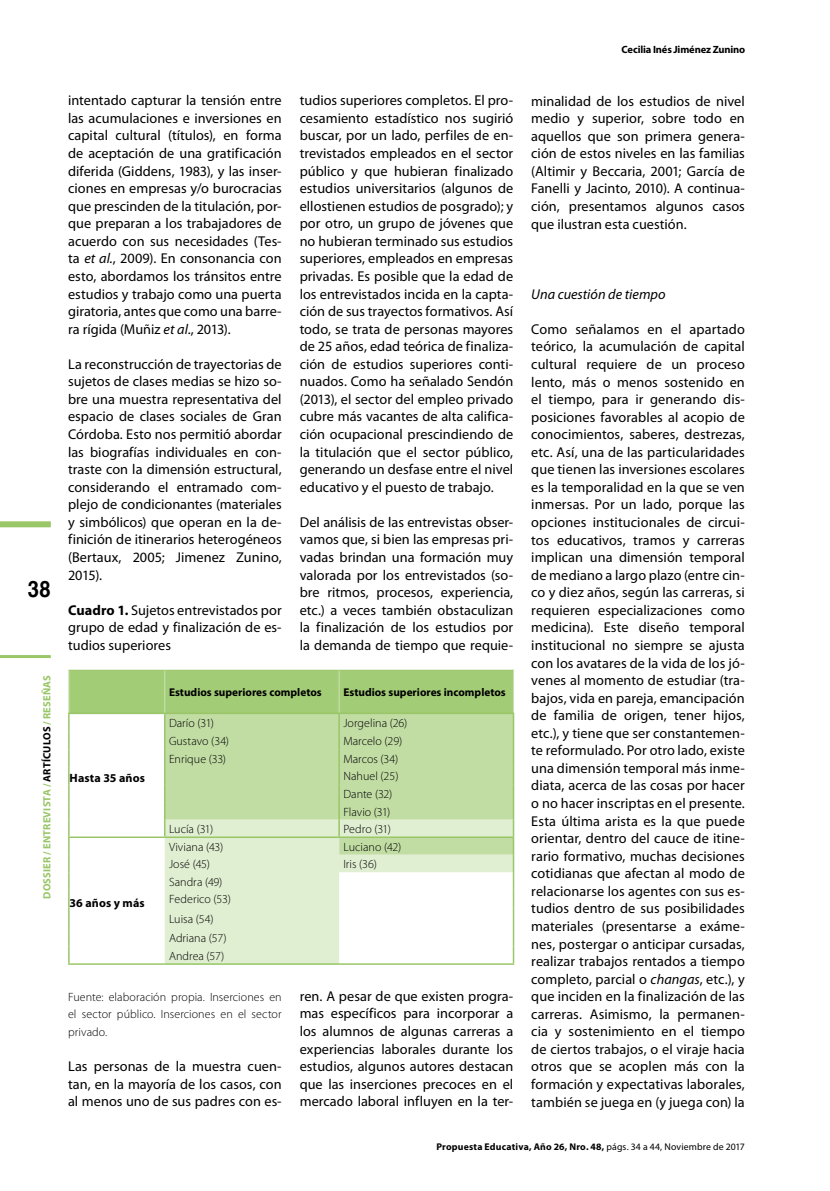
<style>
.page{position:relative;width:830px;height:1191px;background:#fff}
.page>*{position:absolute;margin:0;border:0;box-sizing:border-box;transform-origin:0 0}
.t1{font:700 22.5px "Helvetica";color:#000;scale:.9 1}
.t2{font:14.25px/17.5px "Myriad Pro";letter-spacing:.005em;color:#000;text-align:justify}
.t3{font:italic 14.25px "Myriad Pro";color:#000}
.t4{font:300 12px/17.5px "Myriad Pro";letter-spacing:.005em;color:#000}
.t5{font:700 12px "Myriad Pro";letter-spacing:.015em;color:#000}
.t6{font:700 11.25px "Myriad Pro";color:#000}
.t7{font:700 10.5px "Myriad Pro";letter-spacing:.015em;color:#99c667}
.t8{font:700 10.5px "Myriad Pro";letter-spacing:-.01em;color:#000}
.t9{font:700 9.75px "Myriad Pro";letter-spacing:.02em;color:#000}
.s1{color:#000}
.s2{font-style:italic}
.s3{font-weight:700}
.s4{font-weight:400}
</style>
<div class="page">
<hr style="left:0;top:655px;width:51px;height:3px;background:#99c667">
<div style="left:0;top:521px;width:51px;height:6px;background:#99c667"></div>
<div style="left:165px;top:907px;width:174px;height:56px;background:#e0eed1"></div>
<hr style="left:68px;top:907px;width:2px;height:22px;background:#99c667">
<svg style="left:68px;top:929px;width:2px;height:34px"></svg>
<hr style="left:512px;top:907px;width:2px;height:22px;background:#99c667">
<svg style="left:512px;top:929px;width:2px;height:34px"></svg>
<svg style="left:68px;top:670px;width:446px;height:237px"></svg>
<hr style="left:68px;top:836px;width:97px;height:2px;background:#99c667">
<hr style="left:165px;top:836px;width:174px;height:2px;background:#99c667">
<hr style="left:339px;top:836px;width:175px;height:2px;background:#99c667">
<hr style="left:68px;top:963px;width:97px;height:1px;background:#99c667">
<hr style="left:165px;top:963px;width:174px;height:1px;background:#99c667">
<hr style="left:339px;top:963px;width:175px;height:1px;background:#99c667">
<h1 class="t1" style="left:28px;top:571px;width:27px">38</h1>
<p class="t7" style="left:40px;top:898px;width:225px;rotate:-90deg">DOSSIER / ENTREVISTA / <span class="s1">ARTÍCULOS</span> / RESEÑAS</p>
<p class="t2" style="left:68px;top:92px;width:215px">intentado capturar la tensión entre las acumulaciones e inversiones en capital cultural (títulos), en forma de aceptación de una gratificación diferida (Giddens, 1983), y las inser&shy;ciones en empresas y/o burocracias que prescinden de la titulación, por&shy;que preparan a los trabajadores de acuerdo con sus necesidades (Tes&shy;ta <span class="s2">et al.</span>, 2009). En consonancia con esto, abordamos los tránsitos entre estudios y trabajo como una puerta giratoria, antes que como una barre&shy;ra rígida (Muñiz <span class="s2">et al</span>., 2013).</p>
<p class="t2" style="left:68px;top:355px;width:215px">La reconstrucción de trayectorias de sujetos de clases medias se hizo so&shy;bre una muestra representativa del espacio de clases sociales de Gran Córdoba. Esto nos permitió abordar las biografías individuales en con&shy;traste con la dimensión estructural, considerando el entramado com&shy;plejo de condicionantes (materiales y simbólicos) que operan en la de&shy;finición de itinerarios heterogéneos (Bertaux, 2005; Jimenez Zunino, 2015).</p>
<p class="t2" style="left:68px;top:601px;width:215px"><span class="s3">Cuadro 1.</span> Sujetos entrevistados por grupo de edad y finalización de es&shy;tudios superiores</p>
<p class="t2" style="left:299px;top:92px;width:215px">tudios superiores completos. El pro&shy;cesamiento estadístico nos sugirió buscar, por un lado, perfiles de en&shy;trevistados empleados en el sector público y que hubieran finalizado estudios universitarios (algunos de ellostienen estudios de posgrado); y por otro, un grupo de jóvenes que no hubieran terminado sus estudios superiores, empleados en empresas privadas. Es posible que la edad de los entrevistados incida en la capta&shy;ción de sus trayectos formativos. Así todo, se trata de personas mayores de 25 años, edad teórica de finaliza&shy;ción de estudios superiores conti&shy;nuados. Como ha señalado Sendón (2013), el sector del empleo privado cubre más vacantes de alta califica&shy;ción ocupacional prescindiendo de la titulación que el sector público, generando un desfase entre el nivel educativo y el puesto de trabajo.</p>
<p class="t2" style="left:299px;top:513px;width:215px">Del análisis de las entrevistas obser&shy;vamos que, si bien las empresas pri&shy;vadas brindan una formación muy valorada por los entrevistados (so&shy;bre ritmos, procesos, experiencia, etc.) a veces también obstaculizan la finalización de los estudios por la demanda de tiempo que requie-</p>
<p class="t5" style="left:70px;top:770px;width:77px">Hasta 35 años</p>
<p class="t5" style="left:70px;top:895px;width:77px">36 años y más</p>
<p class="t6" style="left:169px;top:685px;width:154px">Estudios superiores completos</p>
<p class="t6" style="left:343px;top:685px;width:164px">Estudios superiores incompletos</p>
<p class="t4" style="left:169px;top:714px;width:47px">Darío (31)</p>
<p class="t4" style="left:343px;top:714px;width:66px">Jorgelina (26)</p>
<p class="t4" style="left:169px;top:733px;width:62px">Gustavo (34)</p>
<p class="t4" style="left:343px;top:733px;width:60px">Marcelo (29)</p>
<p class="t4" style="left:169px;top:750px;width:59px">Enrique (33)</p>
<p class="t4" style="left:343px;top:750px;width:57px">Marcos (34)<br>Nahuel (25)<br>Dante (32)<br>Flavio (31)</p>
<p class="t4" style="left:169px;top:820px;width:46px">Lucía (31)</p>
<p class="t4" style="left:343px;top:820px;width:49px">Pedro (31)</p>
<p class="t4" style="left:169px;top:838px;width:56px">Viviana (43)</p>
<p class="t4" style="left:343px;top:838px;width:59px">Luciano (42)</p>
<p class="t4" style="left:169px;top:855px;width:43px">José (45)</p>
<p class="t4" style="left:343px;top:855px;width:35px">Iris (36)</p>
<p class="t4" style="left:169px;top:873px;width:63px">Sandra (49)<br>Federico (53)</p>
<p class="t4" style="left:169px;top:909px;width:59px;line-height:19.6px">Luisa (54)<br>Adriana (57)</p>
<p class="t4" style="left:169px;top:947px;width:57px">Andrea (57)</p>
<p class="t4" style="left:68px;top:988px;width:215px;text-align:justify">Fuente: elaboración propia. Inserciones en el sector público. Inserciones en el sector privado.</p>
<p class="t2" style="left:68px;top:1057px;width:215px">Las personas de la muestra cuen&shy;tan, en la mayoría de los casos, con al menos uno de sus padres con es-</p>
<p class="t2" style="left:299px;top:987px;width:215px">ren. A pesar de que existen progra&shy;mas específicos para incorporar a los alumnos de algunas carreras a experiencias laborales durante los estudios, algunos autores destacan que las inserciones precoces en el mercado laboral influyen en la ter-</p>
<p class="t8" style="left:621px;top:42px;width:125px">Cecilia Inés Jiménez Zunino</p>
<p class="t2" style="left:531px;top:92px;width:215px">minalidad de los estudios de nivel medio y superior, sobre todo en aquellos que son primera genera&shy;ción de estos niveles en las familias (Altimir y Beccaria, 2001; García de Fanelli y Jacinto, 2010). A continua&shy;ción, presentamos algunos casos que ilustran esta cuestión.</p>
<p class="t3" style="left:531px;top:286px;width:136px">Una cuestión de tiempo</p>
<p class="t2" style="left:531px;top:320px;width:215px">Como señalamos en el apartado teórico, la acumulación de capital cultural requiere de un proceso lento, más o menos sostenido en el tiempo, para ir generando dis&shy;posiciones favorables al acopio de conocimientos, saberes, destrezas, etc. Así, una de las particularidades que tienen las inversiones escolares es la temporalidad en la que se ven inmersas. Por un lado, porque las opciones institucionales de circui&shy;tos educativos, tramos y carreras implican una dimensión temporal de mediano a largo plazo (entre cin&shy;co y diez años, según las carreras, si requieren especializaciones como medicina). Este diseño temporal institucional no siempre se ajusta con los avatares de la vida de los jó&shy;venes al momento de estudiar (tra&shy;bajos, vida en pareja, emancipación de familia de origen, tener hijos, etc.), y tiene que ser constantemen&shy;te reformulado. Por otro lado, existe una dimensión temporal más inme&shy;diata, acerca de las cosas por hacer o no hacer inscriptas en el presente.<br>Esta última arista es la que puede orientar, dentro del cauce de itine&shy;rario formativo, muchas decisiones cotidianas que afectan al modo de relacionarse los agentes con sus es&shy;tudios dentro de sus posibilidades materiales (presentarse a exáme&shy;nes, postergar o anticipar cursadas, realizar trabajos rentados a tiempo completo, parcial o <span class="s2">changas</span>, etc.), y que inciden en la finalización de las carreras. Asimismo, la permanen&shy;cia y sostenimiento en el tiempo de ciertos trabajos, o el viraje hacia otros que se acoplen más con la formación y expectativas laborales, también se juega en (y juega con) la</p>
<p class="t9" style="left:436px;top:1140px;width:310px">Propuesta Educativa, Año 26, Nro. 48, <span class="s4">págs. 34 a 44, Noviembre de 2017</span></p>
</div>
